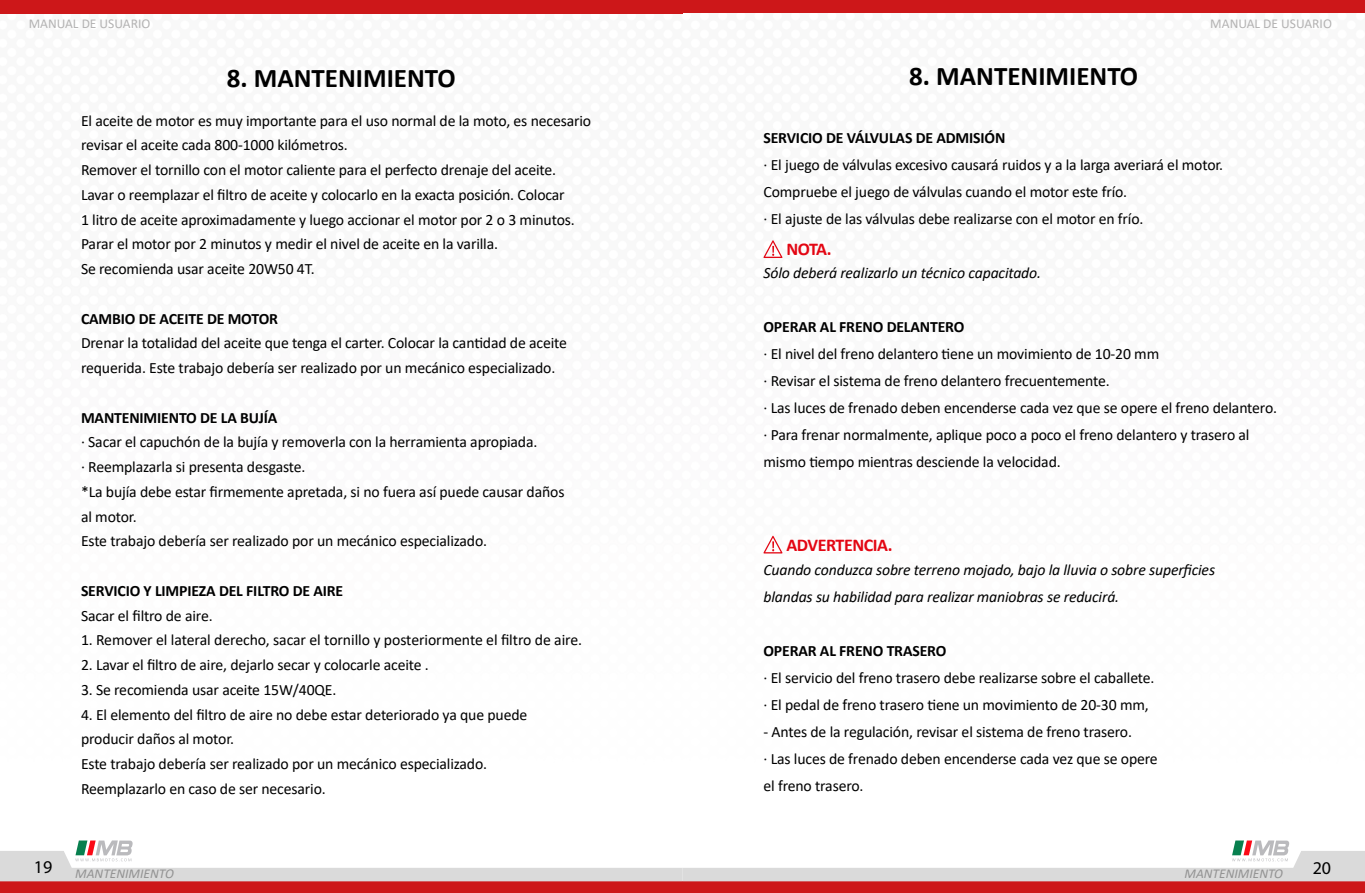
<style>
.page{position:relative;width:1365px;height:893px;background:#fff}
.page>*{position:absolute;margin:0;border:0;box-sizing:border-box;transform-origin:0 0}
.t1{font:700 27px "Calibri";color:#000}
.t2{font:700 18px "Calibri";letter-spacing:-.025em;color:#e30613}
.t3{font:18px "Myriad Pro";color:#000}
.t4{font:15.75px/24.8px "Calibri";letter-spacing:-.01em;color:#000}
.t5{font:italic 15.75px/27px "Calibri";letter-spacing:-.01em;color:#000}
.t6{font:700 15.75px "Calibri";letter-spacing:-.01em;color:#000}
.t7{font:13.5px "Calibri";color:#b3b2b2}
.t8{font:italic 13.5px "Calibri";color:#929292}
</style>
<div class="page">
<div style="left:0;top:881px;width:682px;height:12px;background:#cd1719"></div>
<div style="left:0;top:0;width:682px;height:14px;background:#cd1719"></div>
<div style="left:682px;top:881px;width:683px;height:12px;background:#cd1719"></div>
<div style="left:682px;top:0;width:683px;height:13px;background:#cd1719"></div>
<svg style="left:0;top:840px;width:1365px;height:41px"></svg>
<svg style="left:763px;top:536px;width:19px;height:17px"></svg>
<svg style="left:763px;top:240px;width:19px;height:18px"></svg>
<p class="t7" style="left:29px;top:14px;width:123px">MANUAL DE USUARIO</p>
<p class="t7" style="left:1210px;top:14px;width:123px">MANUAL DE USUARIO</p>
<h1 class="t1" style="left:227px;top:59px;width:230px">8. MANTENIMIENTO</h1>
<p class="t4" style="left:81px;top:108px;width:512px">El aceite de motor es muy importante para el uso normal de la moto, es necesario revisar el aceite cada 800-1000 kilómetros.<br>Remover el tornillo con el motor caliente para el perfecto drenaje del aceite.<br>Lavar o reemplazar el filtro de aceite y colocarlo en la exacta posición. Colocar<br>1 litro de aceite aproximadamente y luego accionar el motor por 2 o 3 minutos.<br>Parar el motor por 2 minutos y medir el nivel de aceite en la varilla.<br>Se recomienda usar aceite 20W50 4T.</p>
<p class="t6" style="left:81px;top:307px;width:199px">CAMBIO DE ACEITE DE MOTOR</p>
<p class="t4" style="left:81px;top:330px;width:487px">Drenar la totalidad del aceite que tenga el carter. Colocar la cantidad de aceite requerida. Este trabajo debería ser realizado por un mecánico especializado.</p>
<p class="t6" style="left:81px;top:406px;width:198px">MANTENIMIENTO DE LA BUJÍA</p>
<p class="t4" style="left:81px;top:429px;width:485px">· Sacar el capuchón de la bujía y removerla con la herramienta apropiada.<br>· Reemplazarla si presenta desgaste.<br>*La bujía debe estar firmemente apretada, si no fuera así puede causar daños al motor.<br>Este trabajo debería ser realizado por un mecánico especializado.</p>
<p class="t6" style="left:81px;top:579px;width:264px">SERVICIO Y LIMPIEZA DEL FILTRO DE AIRE</p>
<p class="t4" style="left:81px;top:603px;width:133px">Sacar el filtro de aire.</p>
<p class="t4" style="left:81px;top:627px;width:503px">1. Remover el lateral derecho, sacar el tornillo y posteriormente el filtro de aire.</p>
<p class="t4" style="left:81px;top:652px;width:349px">2. Lavar el filtro de aire, dejarlo secar y colocarle aceite .</p>
<p class="t4" style="left:81px;top:677px;width:257px">3. Se recomienda usar aceite 15W/40QE.</p>
<p class="t4" style="left:81px;top:702px;width:448px">4. El elemento del filtro de aire no debe estar deteriorado ya que puede producir daños al motor.<br>Este trabajo debería ser realizado por un mecánico especializado.<br>Reemplazarlo en caso de ser necesario.</p>
<h1 class="t1" style="left:909px;top:57px;width:230px">8. MANTENIMIENTO</h1>
<p class="t6" style="left:763px;top:127px;width:243px">SERVICIO DE VÁLVULAS DE ADMISIÓN</p>
<p class="t4" style="left:763px;top:151px;width:461px;line-height:27px">· El juego de válvulas excesivo causará ruidos y a la larga averiará el motor.<br>Compruebe el juego de válvulas cuando el motor este frío.<br>· El ajuste de las válvulas debe realizarse con el motor en frío.</p>
<p class="t2" style="left:786px;top:236px;width:47px">NOTA.</p>
<p class="t5" style="left:763px;top:259px;width:279px">Sólo deberá realizarlo un técnico capacitado.</p>
<p class="t6" style="left:763px;top:316px;width:202px">OPERAR AL FRENO DELANTERO</p>
<p class="t4" style="left:763px;top:340px;width:515px;line-height:27px">· El nivel del freno delantero tiene un movimiento de 10-20 mm<br>· Revisar el sistema de freno delantero frecuentemente.<br>· Las luces de frenado deben encenderse cada vez que se opere el freno delantero. · Para frenar normalmente, aplique poco a poco el freno delantero y trasero al mismo tiempo mientras desciende la velocidad.</p>
<p class="t2" style="left:786px;top:532px;width:108px">ADVERTENCIA.</p>
<p class="t5" style="left:763px;top:556px;width:453px">Cuando conduzca sobre terreno mojado, bajo la lluvia o sobre superficies blandas su habilidad para realizar maniobras se reducirá.</p>
<p class="t6" style="left:763px;top:640px;width:184px">OPERAR AL FRENO TRASERO</p>
<p class="t4" style="left:763px;top:664px;width:392px;line-height:27px">· El servicio del freno trasero debe realizarse sobre el caballete. · El pedal de freno trasero tiene un movimiento de 20-30 mm,</p>
<p class="t4" style="left:763px;top:718px;width:396px;line-height:27px">- Antes de la regulación, revisar el sistema de freno trasero.<br>· Las luces de frenado deben encenderse cada vez que se opere el freno trasero.</p>
<p class="t3" style="left:34px;top:856px;width:20px">19</p>
<p class="t8" style="left:75px;top:864px;width:100px">MANTENIMIENTO</p>
<p class="t8" style="left:1184px;top:864px;width:100px">MANTENIMIENTO</p>
<p class="t3" style="left:1313px;top:857px;width:20px">20</p>
</div>
